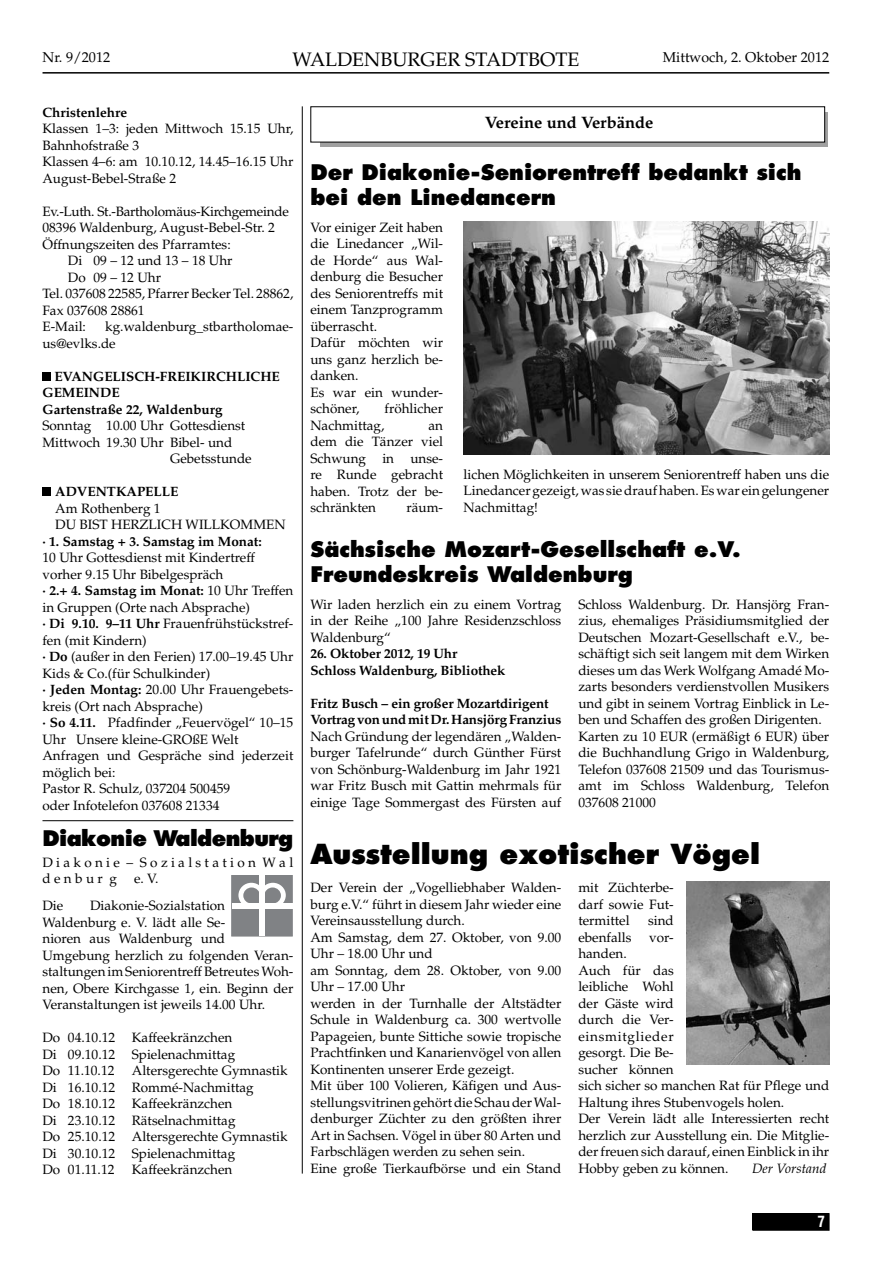
<style>
.page{position:relative;width:893px;height:1263px;background:#fff}
.page>*{position:absolute;margin:0;border:0;box-sizing:border-box;transform-origin:0 0}
.t1{font:800 27px "Futura LT";color:#000}
.t2{font:800 21px/25.2px "Futura LT";color:#000}
.t3{font:800 21px "Futura LT";letter-spacing:-.03em;color:#000}
.t4{font:19.5px "Palatino";color:#000}
.t5{font:700 16.5px "Palatino";color:#000}
.t6{font:700 condensed 15px "Swiss 721 BT";color:#fff}
.t7{font:14.25px "Palatino";color:#000}
.t8{font:13.5px/16.5px "Palatino";color:#000}
.t9{font:700 13.5px/16.5px "Palatino";letter-spacing:-.01em;color:#000}
.t10{font:13.5px "Palatino";letter-spacing:-.02em;color:#000}
.t11{font:italic 13.5px "Palatino";color:#000}
.s1{font-weight:700}
</style>
<div class="page">
<hr style="left:43px;top:72px;width:786px;height:2px;background:#000">
<div style="left:753px;top:1214px;width:76px;height:16px;background:#000"></div>
<div style="left:753px;top:1213px;width:76px;height:17px;border:1px solid #000"></div>
<img style="left:463px;top:222px;width:366px;height:233px">
<img style="left:686px;top:882px;width:143px;height:183px">
<div style="left:321px;top:113px;width:507px;height:34px;background:linear-gradient(to right,#a0a0a0,#a0a0a0)"></div>
<div style="left:311px;top:107px;width:514px;height:35px;background:#fff"></div>
<div style="left:232px;top:875px;width:60px;height:61px;background:#808285"></div>
<div style="left:259px;top:875px;width:5px;height:61px;background:#fff"></div>
<div style="left:232px;top:903px;width:60px;height:5px;background:#fff"></div>
<svg style="left:238px;top:883px;width:48px;height:20px"></svg>
<div style="left:42px;top:372px;width:9px;height:9px;background:#000"></div>
<div style="left:42px;top:488px;width:9px;height:8px;background:#000"></div>
<hr style="left:42px;top:820px;width:251px;height:1px;background:#000">
<hr style="left:302px;top:106px;width:1px;height:1068px;background:#000">
<p class="t7" style="left:43px;top:52px;width:69px">Nr. 9/2012</p>
<h3 class="t4" style="left:292px;top:52px;width:288px">WALDENBURGER STADTBOTE</h3>
<p class="t7" style="left:663px;top:52px;width:168px">Mittwoch, 2. Oktober 2012</p>
<p class="t9" style="left:42px;top:105px;width:86px">Christenlehre</p>
<p class="t8" style="left:42px;top:122px;width:252px">Klassen 1–3: jeden Mittwoch 15.15 Uhr,<br>Bahnhofstraße 3<br>Klassen 4–6: am 10.10.12, 14.45–16.15 Uhr<br>August-Bebel-Straße 2</p>
<p class="t10" style="left:42px;top:206px;width:248px">Ev.-Luth. St.-Bartholomäus-Kirchgemeinde</p>
<p class="t8" style="left:42px;top:221px;width:234px">08396 Waldenburg, August-Bebel-Str. 2</p>
<p class="t8" style="left:42px;top:237px;width:190px">Öffnungszeiten des Pfarramtes:</p>
<p class="t8" style="left:68px;top:254px;width:166px">Di 09 – 12 und 13 – 18 Uhr</p>
<p class="t8" style="left:68px;top:270px;width:95px">Do 09 – 12 Uhr</p>
<p class="t8" style="left:42px;top:287px;width:252px">Tel. 037608 22585, Pfarrer Becker Tel. 28862,</p>
<p class="t8" style="left:42px;top:303px;width:104px">Fax 037608 28861</p>
<p class="t8" style="left:42px;top:320px;width:45px">E-Mail:</p>
<p class="t8" style="left:42px;top:320px;width:252px;text-indent:63px">kg.waldenburg_stbartholomae&shy;us@evlks.de</p>
<p class="t9" style="left:42px;top:369px;width:239px;text-indent:12px">EVANGELISCH-FREIKIRCHLICHE<br>GEMEINDE<br>Gartenstraße 22, Waldenburg</p>
<p class="t8" style="left:42px;top:419px;width:204px">Sonntag 10.00 Uhr Gottesdienst</p>
<p class="t8" style="left:42px;top:435px;width:191px">Mittwoch 19.30 Uhr Bibel- und</p>
<p class="t8" style="left:170px;top:452px;width:83px">Gebetsstunde</p>
<p class="t9" style="left:55px;top:485px;width:124px">ADVENTKAPELLE</p>
<p class="t8" style="left:55px;top:501px;width:232px">Am Rothenberg 1<br>DU BIST HERZLICH WILLKOMMEN</p>
<p class="t9" style="left:42px;top:534px;width:221px">· 1. Samstag + 3. Samstag im Monat:</p>
<p class="t8" style="left:42px;top:551px;width:252px">10 Uhr Gottesdienst mit Kindertreff vorher 9.15 Uhr Bibelgespräch<br><span class="s1">· 2.+ 4. Samstag im Monat:</span> 10 Uhr Treffen in Gruppen (Orte nach Absprache)<br><span class="s1">· Di 9.10. 9–11 Uhr</span> Frauenfrühstückstref&shy;fen (mit Kindern)<br><span class="s1">· Do</span> (außer in den Ferien) 17.00–19.45 Uhr<br>Kids &amp; Co.(für Schulkinder)<br><span class="s1">· Jeden Montag:</span> 20.00 Uhr Frauengebets&shy;kreis (Ort nach Absprache)<br><span class="s1">· So 4.11.</span> Pfadfinder „Feuervögel“ 10–15<br>Uhr Unsere kleine-GROßE Welt<br>Anfragen und Gespräche sind jederzeit möglich bei:<br>Pastor R. Schulz, 037204 500459<br>oder Infotelefon 037608 21334</p>
<h2 class="t3" style="left:42px;top:825px;width:252px">Diakonie Waldenburg</h2>
<p class="t8" style="left:42px;top:856px;width:252px">D i a k o n i e – S o z i a l s t a t i o n W a l d e n b u r g</p>
<p class="t8" style="left:134px;top:872px;width:26px">e. V.</p>
<p class="t8" style="left:42px;top:899px;width:252px;text-indent:48px">Diakonie-Sozialstation Waldenburg e. V. lädt alle Se-<br>nioren aus Waldenburg und Umgebung herzlich zu folgenden Veran&shy;staltungen im Seniorentreff Betreutes Woh&shy;nen, Obere Kirchgasse 1, ein. Beginn der Veranstaltungen ist jeweils 14.00 Uhr.</p>
<p class="t8" style="left:42px;top:1031px;width:194px">Do 04.10.12 Kaffeekränzchen<br>Di 09.10.12 Spielenachmittag<br>Do 11.10.12</p>
<p class="t8" style="left:42px;top:899px;width:22px">Die</p>
<p class="t8" style="left:42px;top:1064px;width:247px;text-indent:89px">Altersgerechte Gymnastik<br>Di 16.10.12 Rommé-Nachmittag<br>Do 18.10.12 Kaffeekränzchen<br>Di 23.10.12 Rätselnachmittag<br>Do 25.10.12 Altersgerechte Gymnastik<br>Di 30.10.12 Spielenachmittag<br>Do 01.11.12</p>
<p class="t8" style="left:132px;top:1163px;width:102px">Kaffeekränzchen</p>
<p class="t5" style="left:485px;top:116px;width:170px">Vereine und Verbände</p>
<h2 class="t2" style="left:310px;top:160px;width:493px">Der Diakonie-Seniorentreff bedankt sich bei den Linedancern</h2>
<p class="t8" style="left:310px;top:220px;width:134px">Vor einiger Zeit haben die Linedancer „Wil&shy;de Horde“ aus Wal&shy;denburg die Besucher des Seniorentreffs mit einem Tanzprogramm überrascht.<br>Dafür möchten wir uns ganz herzlich be&shy;danken.<br>Es war ein wunder&shy;schöner,</p>
<p class="t8" style="left:310px;top:402px;width:134px;text-indent:74px">fröhlicher<br>Nachmittag,</p>
<p class="t8" style="left:310px;top:418px;width:134px;text-align:justify;text-indent:118px">an dem die Tänzer viel Schwung in unse&shy;re Runde gebracht haben. Trotz der be&shy;schränkten</p>
<p class="t8" style="left:463px;top:467px;width:367px;text-align:justify">lichen Möglichkeiten in unserem Seniorentreff haben uns die Linedancer gezeigt, was sie drauf haben. Es war ein gelungener Nachmittag!</p>
<p class="t8" style="left:406px;top:501px;width:38px">räum-</p>
<h2 class="t2" style="left:310px;top:537px;width:432px">Sächsische Mozart-Gesellschaft e.V.<br>Freundeskreis Waldenburg</h2>
<p class="t8" style="left:578px;top:598px;width:252px">Schloss Waldenburg. Dr. Hansjörg Fran&shy;zius, ehemaliges Präsidiumsmitglied der Deutschen Mozart-Gesellschaft e.V., be&shy;schäftigt sich seit langem mit dem Wirken dieses um das Werk Wolfgang Amadé Mo&shy;zarts besonders verdienstvollen Musikers und gibt in seinem Vortrag Einblick in Le&shy;ben und Schaffen des großen Dirigenten.<br>Karten zu 10 EUR (ermäßigt 6 EUR) über die Buchhandlung Grigo in Waldenburg, Telefon 037608 21509 und das Tourismus&shy;amt im Schloss Waldenburg, Telefon 037608 21000</p>
<p class="t8" style="left:310px;top:598px;width:252px;text-align:justify">Wir laden herzlich ein zu einem Vortrag in der Reihe „100 Jahre Residenzschloss Waldenburg“</p>
<p class="t9" style="left:310px;top:647px;width:196px">26. Oktober 2012, 19 Uhr<br>Schloss Waldenburg, Bibliothek</p>
<p class="t9" style="left:310px;top:697px;width:252px">Fritz Busch – ein großer Mozartdirigent<br>Vortrag von und mit Dr. Hansjörg Franzius</p>
<p class="t8" style="left:310px;top:730px;width:252px;text-align:justify">Nach Gründung der legendären „Walden&shy;burger Tafelrunde“ durch Günther Fürst von Schönburg-Waldenburg im Jahr 1921 war Fritz Busch mit Gattin mehrmals für einige Tage Sommergast des Fürsten auf</p>
<h1 class="t1" style="left:310px;top:837px;width:451px">Ausstellung exotischer Vögel</h1>
<p class="t8" style="left:310px;top:881px;width:252px">Der Verein der „Vogelliebhaber Walden&shy;burg e.V.“ führt in diesem Jahr wieder eine Vereinsausstellung durch.<br>Am Samstag, dem 27. Oktober, von 9.00<br>Uhr – 18.00 Uhr und<br>am Sonntag, dem 28. Oktober, von 9.00<br>Uhr – 17.00 Uhr<br>werden in der Turnhalle der Altstädter Schule in Waldenburg ca. 300 wertvolle Papageien, bunte Sittiche sowie tropische Prachtfinken und Kanarienvögel von allen Kontinenten unserer Erde gezeigt.<br>Mit über 100 Volieren, Käfigen und Aus&shy;stellungsvitrinen gehört die Schau der Wal&shy;denburger Züchter zu den größten ihrer Art in Sachsen. Vögel in über 80 Arten und Farbschlägen werden zu sehen sein.<br>Eine große Tierkaufbörse und ein Stand</p>
<p class="t8" style="left:578px;top:881px;width:97px;text-align:justify">mit Züchterbe&shy;darf sowie Fut&shy;termittel</p>
<p class="t8" style="left:648px;top:914px;width:27px">sind</p>
<p class="t8" style="left:578px;top:931px;width:55px">ebenfalls</p>
<p class="t8" style="left:649px;top:931px;width:26px">vor-</p>
<p class="t8" style="left:578px;top:947px;width:252px">handen.<br>Auch für das<br>leibliche Wohl<br>der Gäste wird<br>durch die Ver-<br>einsmitglieder<br>gesorgt. Die Be-<br>sucher können<br>sich sicher so manchen Rat für Pflege und<br>Haltung ihres Stubenvogels holen.<br>Der Verein lädt alle Interessierten recht herzlich zur Ausstellung ein. Die Mitglie&shy;der freuen sich darauf, einen Einblick in ihr<br>Hobby geben zu können.</p>
<p class="t11" style="left:752px;top:1163px;width:76px">Der Vorstand</p>
<p class="t6" style="left:817px;top:1212px;width:9px">7</p>
</div>
